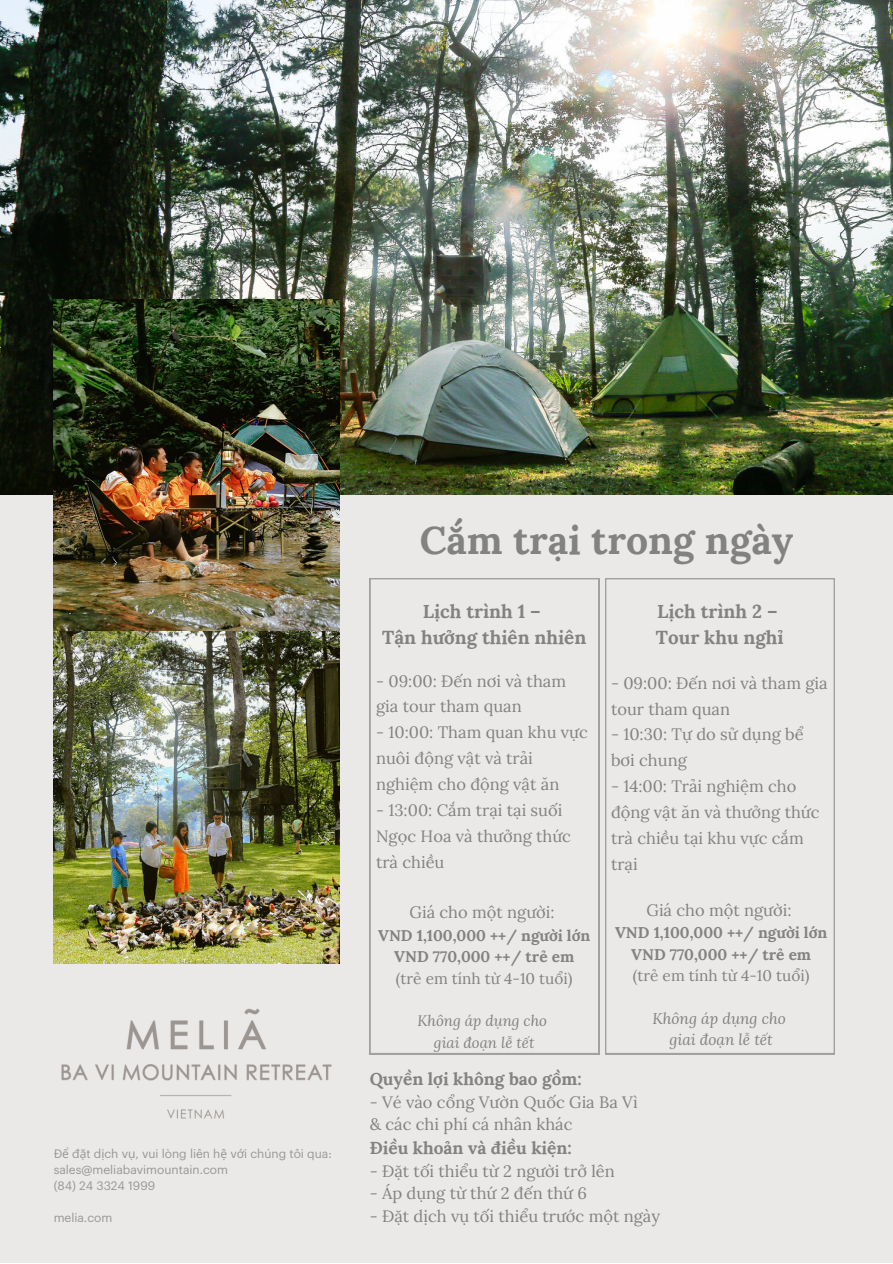
<style>
.page{position:relative;width:893px;height:1264px;background:#fff}
.page>*{position:absolute;margin:0;border:0;box-sizing:border-box;transform-origin:0 0}
.t1{font:700 39px "Lora";color:#828280}
.t2{font:700 18.75px "Lora";color:#828280}
.t3{font:700 17.25px "Lora";color:#828280}
.t4{font:16.5px/25.8px "Lora";color:#828280}
.t5{font:700 15.45px "Lora";color:#828280}
.t6{font:15.45px "Lora";color:#828280}
.t7{font:italic 15.45px "Lora";color:#828280}
.t8{font:italic 15px "Lora";color:#828280}
.t9{font:12px/16px "Graphik";color:#828280}
.s1{font-family:"Noto Sans"}
</style>
<div class="page">
<div style="left:0;top:0;width:892px;height:1262px;background:#eae9e8"></div>
<img style="left:54px;top:495px;width:285px;height:468px">
<img style="left:0;top:0;width:892px;height:495px">
<img style="left:61px;top:1008px;width:270px;height:109px">
<svg style="left:369px;top:578px;width:230px;height:475px"></svg>
<svg style="left:605px;top:578px;width:229px;height:475px"></svg>
<p class="t9" style="left:54px;top:1146px;width:280px">Đ<span class="s1">ể</span> đ<span class="s1">ặ</span>t d<span class="s1">ị</span>ch v<span class="s1">ụ</span>, vui lòng liên h<span class="s1">ệ</span> v<span class="s1">ớ</span>i chúng tôi qua: sales@meliabavimountain.com<br>(84) 24 3324 1999</p>
<p class="t9" style="left:54px;top:1209px;width:60px">melia.com</p>
<p class="t1" style="left:419px;top:514px;width:375px">Cắm trại trong ngày</p>
<p class="t2" style="left:422px;top:599px;width:120px">Lịch trình 1 –</p>
<p class="t2" style="left:382px;top:625px;width:205px">Tận hưởng thiên nhiên</p>
<p class="t4" style="left:376px;top:667px;width:191px">- 09:00: Đến nơi và tham gia tour tham quan</p>
<p class="t4" style="left:376px;top:719px;width:213px">- 10:00: Tham quan khu vực nuôi động vật và trải nghiệm cho động vật ăn</p>
<p class="t4" style="left:376px;top:797px;width:196px">- 13:00: Cắm trại tại suối<br>Ngọc Hoa và thưởng thức trà chiều</p>
<p class="t4" style="left:409px;top:899px;width:147px">Giá cho một người:</p>
<p class="t5" style="left:378px;top:925px;width:214px">VND 1,100,000 ++/ người lớn</p>
<p class="t5" style="left:394px;top:946px;width:181px">VND 770,000 ++/ trẻ em</p>
<p class="t6" style="left:396px;top:967px;width:178px">(trẻ em tính từ 4-10 tuổi)</p>
<p class="t8" style="left:417px;top:1010px;width:131px">Không áp dụng cho</p>
<p class="t8" style="left:434px;top:1032px;width:102px">giai đoạn lễ tết</p>
<p class="t2" style="left:657px;top:599px;width:122px">Lịch trình 2 –</p>
<p class="t2" style="left:656px;top:625px;width:129px">Tour khu nghỉ</p>
<p class="t4" style="left:611px;top:669px;width:218px">- 09:00: Đến nơi và tham gia tour tham quan</p>
<p class="t4" style="left:611px;top:721px;width:194px">- 10:30: Tự do sử dụng bể bơi chung</p>
<p class="t4" style="left:611px;top:773px;width:210px">- 14:00: Trải nghiệm cho động vật ăn và thưởng thức trà chiều tại khu vực cắm trại</p>
<p class="t4" style="left:646px;top:897px;width:147px">Giá cho một người:</p>
<p class="t5" style="left:615px;top:922px;width:214px">VND 1,100,000 ++/ người lớn</p>
<p class="t5" style="left:631px;top:944px;width:181px">VND 770,000 ++/ trẻ em</p>
<p class="t6" style="left:632px;top:965px;width:178px">(trẻ em tính từ 4-10 tuổi)</p>
<p class="t7" style="left:652px;top:1007px;width:135px">Không áp dụng cho</p>
<p class="t7" style="left:669px;top:1029px;width:105px">giai đoạn lễ tết</p>
<p class="t3" style="left:369px;top:1068px;width:213px">Quyền lợi không bao gồm:</p>
<p class="t4" style="left:369px;top:1088px;width:269px">- Vé vào cổng Vườn Quốc Gia Ba Vì</p>
<p class="t4" style="left:369px;top:1111px;width:204px">&amp; các chi phí cá nhân khác</p>
<p class="t3" style="left:369px;top:1136px;width:203px">Điều khoản và điều kiện:</p>
<p class="t4" style="left:369px;top:1157px;width:246px">- Đặt tối thiểu từ 2 người trở lên</p>
<p class="t4" style="left:369px;top:1180px;width:219px">- Áp dụng từ thứ 2 đến thứ 6</p>
<p class="t4" style="left:369px;top:1202px;width:292px">- Đặt dịch vụ tối thiểu trước một ngày</p>
</div>
